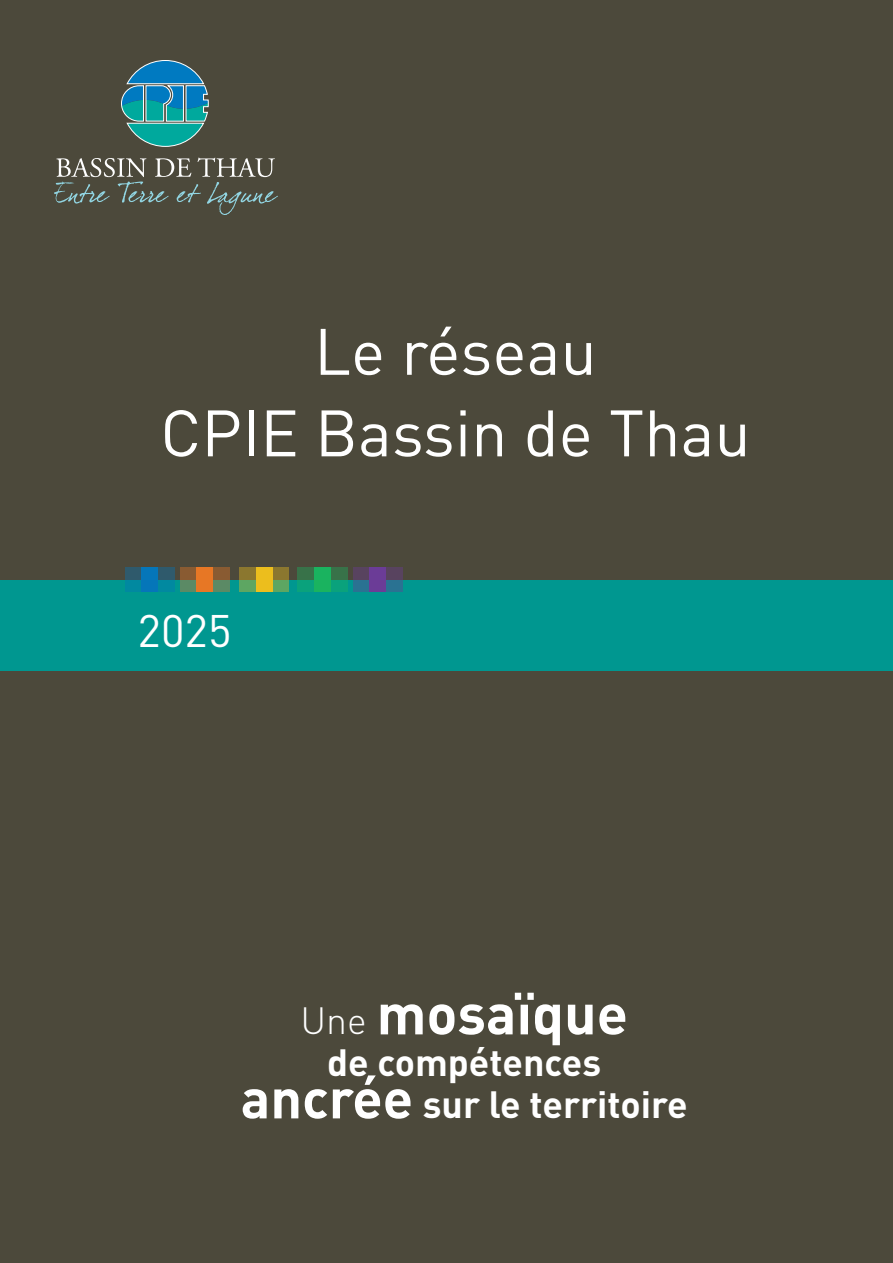
<style>
.page{position:relative;width:893px;height:1263px;background:#4c493b}
.page>*{position:absolute;margin:0;border:0;box-sizing:border-box;transform-origin:0 0}
.t1{font:64.5px/81.6px "DINOT";color:#fff;text-align:center}
.t2{font:700 57px "DINOT";color:#fff}
.t3{font:45px "DINOT";color:#fff}
.t4{font:700 37.5px/42px "DINOT";color:#fff;text-align:center}
.s1{font-weight:300;font-size:37.5px}
.s2{font-size:55.5px}
</style>
<div class="page">
<div style="left:0;top:580px;width:893px;height:91px;background:#009790"></div>
<div style="left:369px;top:567px;width:17px;height:24px;background:#6b3c97"></div>
<svg style="left:353px;top:567px;width:16px;height:24px"></svg>
<svg style="left:386px;top:567px;width:17px;height:24px"></svg>
<div style="left:314px;top:567px;width:17px;height:24px;background:#1ab35f"></div>
<svg style="left:298px;top:567px;width:16px;height:24px"></svg>
<svg style="left:331px;top:567px;width:16px;height:24px"></svg>
<div style="left:256px;top:567px;width:17px;height:24px;background:#ecbe1d"></div>
<svg style="left:239px;top:567px;width:17px;height:24px"></svg>
<svg style="left:273px;top:567px;width:16px;height:24px"></svg>
<div style="left:197px;top:567px;width:16px;height:24px;background:#e77725"></div>
<svg style="left:180px;top:567px;width:17px;height:24px"></svg>
<svg style="left:213px;top:567px;width:17px;height:24px"></svg>
<div style="left:141px;top:567px;width:17px;height:24px;background:#0576b9"></div>
<svg style="left:125px;top:567px;width:16px;height:24px"></svg>
<svg style="left:158px;top:567px;width:17px;height:24px"></svg>
<svg style="left:121px;top:60px;width:88px;height:87px"></svg>
<svg style="left:54px;top:158px;width:224px;height:57px"></svg>
<h1 class="t1" style="left:160px;top:308px;width:592px">Le réseau<br>CPIE Bassin de Thau</h1>
<p class="t3" style="left:138px;top:600px;width:95px">2025</p>
<h2 class="t2" style="left:300px;top:975px;width:329px"><span class="s1">Une</span> mosaïque</h2>
<p class="t4" style="left:241px;top:1040px;width:449px">de compétences <span class="s2">ancrée</span> sur le territoire</p>
</div>
